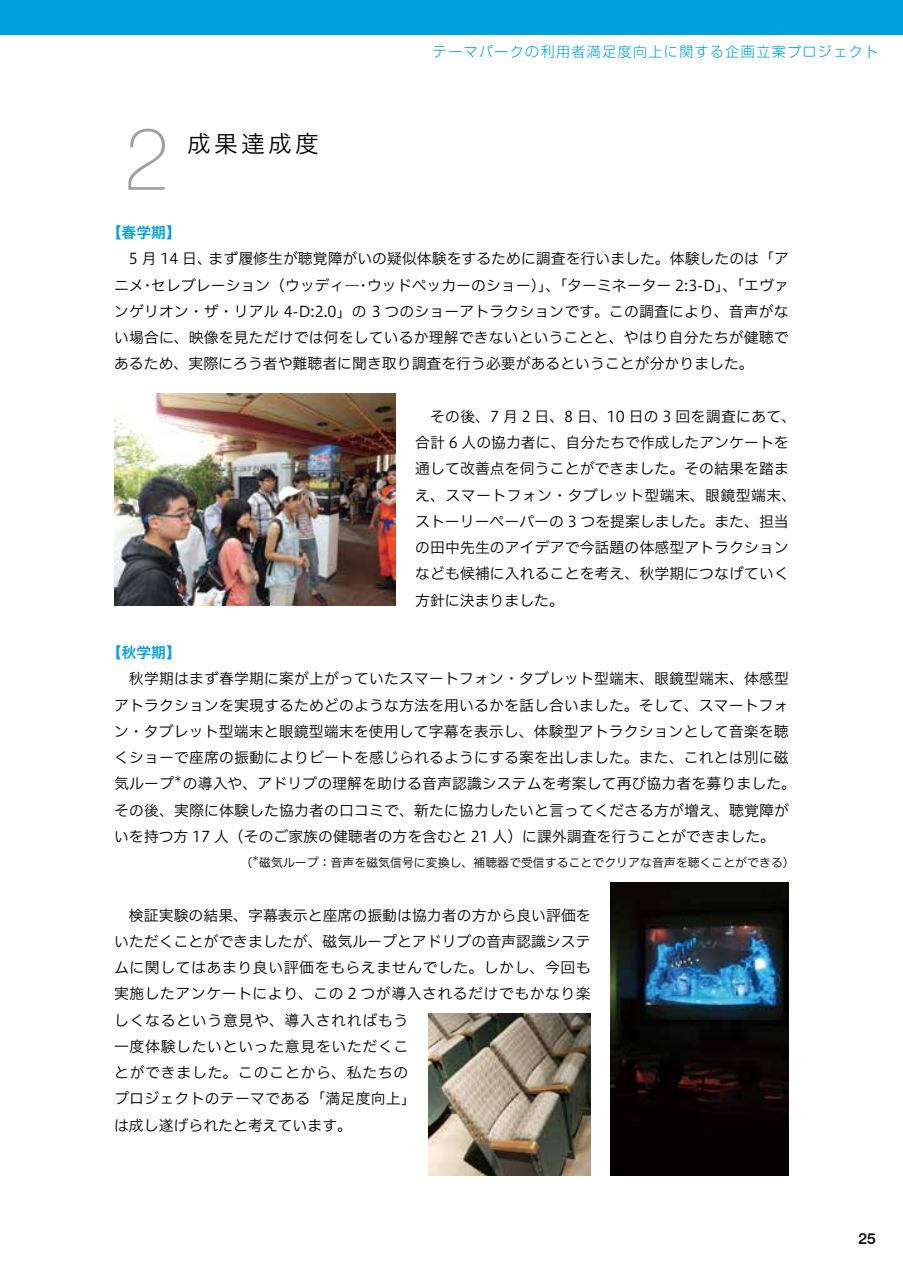
<style>
.page{position:relative;width:903px;height:1275px;background:#fff}
.page>*{position:absolute;margin:0;border:0;box-sizing:border-box;transform-origin:0 0}
.t1{font:100 87.5px "Swiss 721 BT";color:#9fa0a0}
.t2{font:24.5px "Koburina Go Std W3";letter-spacing:.1em;color:#000}
.t3{font:500 15.75px "Swiss 721 BT";color:#000}
.t4{font:14.88px/26.2px "Hiragino UD Sans F Std W3";letter-spacing:.005em;color:#000;text-align:justify}
.t5{font:14.88px/26.2px "Hiragino UD Sans F Std W3";letter-spacing:.035em;color:#000}
.t6{font:14.88px "Hiragino UD Sans F Std W6";color:#009fde}
.t7{font:300 14px "Soft Go Std";letter-spacing:.1em;color:#009fde}
.t8{font:11.9px "Hiragino UD Sans F Std W3";color:#000}
.t9{font:8.75px "Hiragino UD Sans F Std W3";color:#000}
.t10{font:7px "Hiragino UD Sans F Std W3";color:#000}
</style>
<div class="page">
<div style="left:0;top:0;width:903px;height:35px;background:#009fde"></div>
<img style="left:114px;top:393px;width:281px;height:212px">
<img style="left:428px;top:1014px;width:162px;height:162px">
<img style="left:611px;top:882px;width:178px;height:294px">
<h1 class="t1" style="left:124px;top:105px;width:47px">2</h1>
<h2 class="t2" style="left:187px;top:125px;width:134px">成果達成度</h2>
<p class="t7" style="left:433px;top:42px;width:447px">テーマパークの利用者満足度向上に関する企画立案プロジェクト</p>
<p class="t6" style="left:107px;top:221px;width:76px">【春学期】</p>
<p class="t4" style="left:114px;top:245px;width:676px;text-indent:15px">5 月 14 日、まず履修生が聴覚障がいの疑似体験をするために調査を行いました。体験したのは「アニメ・セレブレーション（ウッディ―・ウッドペッカーのショー）」、「ターミネーター 2:3-D」、「エヴァンゲリオン・ザ・リアル 4-D:2.0」の 3 つのショーアトラクションです。この調査により、音声がない場合に、映像を見ただけでは何をしているか理解できないということと、やはり自分たちが健聴であるため、実際にろう者や難聴者に聞き取り調査を行う必要があるということが分かりました。</p>
<p class="t4" style="left:415px;top:402px;width:383px;text-align:left;text-indent:15px">その後、7 月 2 日、8 日、10 日の 3 回を調査にあて、合計 6 人の協力者に、自分たちで作成したアンケートを通して改善点を伺うことができました。その結果を踏まえ、スマートフォン・タブレット型端末、眼鏡型端末、ストーリーペーパーの 3 つを提案しました。また、担当の田中先生のアイデアで今話題の体感型アトラクションなども候補に入れることを考え、秋学期につなげていく方針に決まりました。</p>
<p class="t6" style="left:107px;top:641px;width:76px">【秋学期】</p>
<p class="t4" style="left:114px;top:665px;width:676px;text-indent:15px">秋学期はまず春学期に案が上がっていたスマートフォン・タブレット型端末、眼鏡型端末、体感型アトラクションを実現するためどのような方法を用いるかを話し合いました。そして、スマートフォン・タブレット型端末と眼鏡型端末を使用して字幕を表示し、体験型アトラクションとして音楽を聴くショーで座席の振動によりビートを感じられるようにする案を出しました。また、これとは別に磁気ループ</p>
<p class="t9" style="left:174px;top:772px;width:10px">＊</p>
<p class="t4" style="left:114px;top:770px;width:683px;text-align:left;text-indent:69px">の導入や、アドリブの理解を助ける音声認識システムを考案して再び協力者を募りました。その後、実際に体験した協力者の口コミで、新たに協力したいと言ってくださる方が増え、聴覚障がいを持つ方 17 人（そのご家族の健聴者の方を含むと 21 人）に課外調査を行うことができました。</p>
<p class="t8" style="left:240px;top:853px;width:13px">（</p>
<p class="t10" style="left:252px;top:853px;width:8px">＊</p>
<p class="t8" style="left:259px;top:853px;width:537px">磁気ループ：音声を磁気信号に変換し、補聴器で受信することでクリアな音声を聴くことができる）</p>
<p class="t5" style="left:114px;top:901px;width:478px;text-indent:15px">検証実験の結果、字幕表示と座席の振動は協力者の方から良い評価をいただくことができましたが、磁気ループとアドリブの音声認識システムに関してはあまり良い評価をもらえませんでした。しかし、今回も実施したアンケートにより、この 2 つが導入されるだけでもかなり楽しくなるという意見や、導入されればもう<br>一度体験したいといった意見をいただくこ<br>とができました。このことから、私たちの<br>プロジェクトのテーマである「満足度向上」<br>は成し遂げられたと考えています。</p>
<p class="t3" style="left:858px;top:1229px;width:19px">25</p>
</div>
